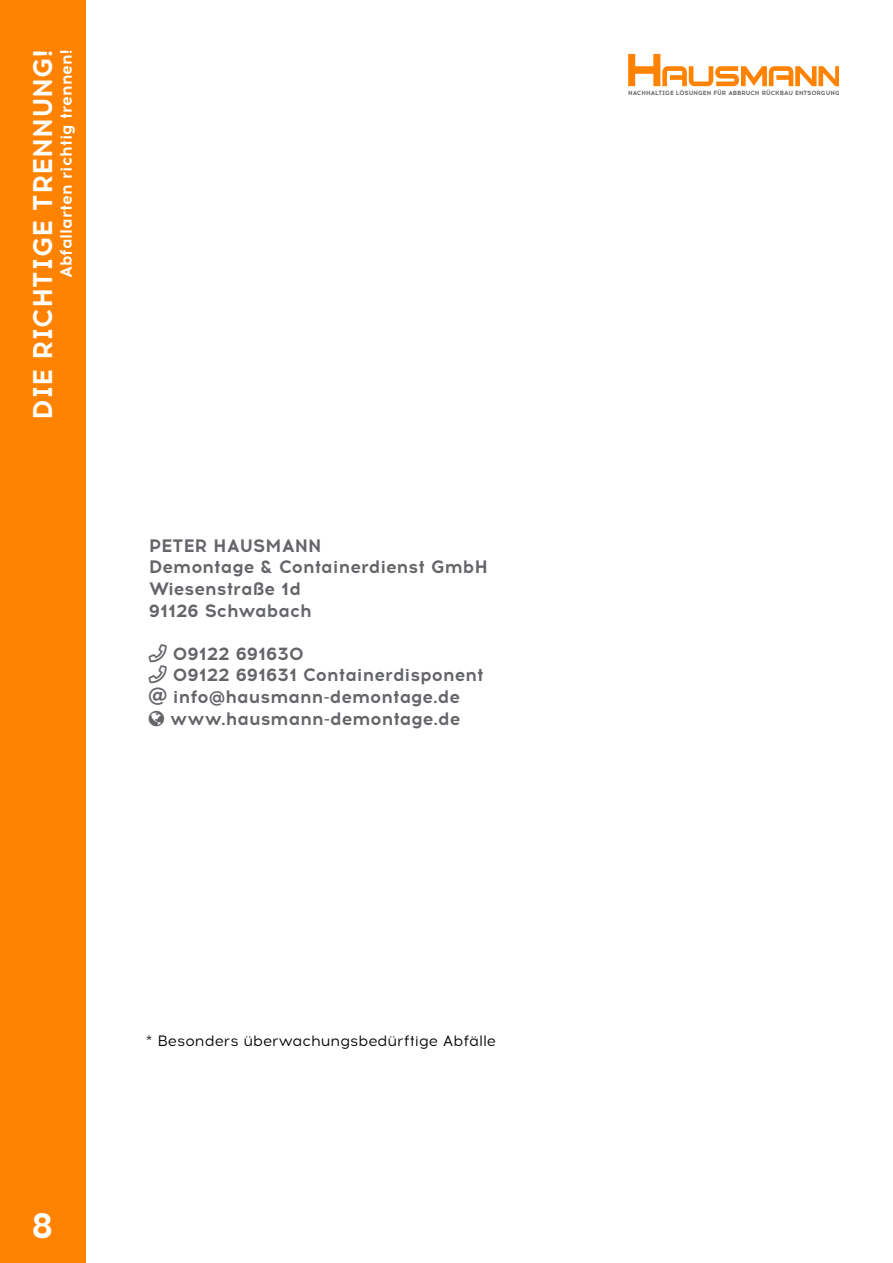
<style>
.page{position:relative;width:893px;height:1263px;background:#fff}
.page>*{position:absolute;margin:0;border:0;box-sizing:border-box;transform-origin:0 0}
.t1{font:700 36px "Acrom";color:#fff}
.t2{font:700 27px "Acrom";color:#fff}
.t3{font:700 18px/21.6px "Acrom";color:#636569}
.t4{font:700 16.5px "Acrom";color:#fff}
.t5{font:15px "Acrom";color:#000}
.t6{font:700 6.15px "Acrom";color:#636569}
</style>
<div class="page">
<svg style="left:628px;top:54px;width:211px;height:32px"></svg>
<div style="left:0;top:0;width:85px;height:1263px;background:#ff8300"></div>
<h2 class="t2" style="left:24px;top:420px;width:371px;rotate:-90deg">DIE RICHTIGE TRENNUNG!</h2>
<p class="t4" style="left:54px;top:278px;width:230px;rotate:-90deg">Abfallarten richtig trennen!</p>
<p class="t3" style="left:149px;top:535px;width:341px">PETER HAUSMANN<br>Demontage &amp; Containerdienst GmbH<br>Wiesenstraße 1d<br>91126 Schwabach</p>
<p class="t3" style="left:170px;top:643px;width:315px">09122 691630<br>09122 691631 Containerdisponent info@hausmann-demontage.de www.hausmann-demontage.de</p>
<h1 class="t1" style="left:32px;top:1199px;width:23px">8</h1>
<p class="t5" style="left:146px;top:1031px;width:352px">* Besonders überwachungsbedürftige Abfälle</p>
<p class="t6" style="left:628px;top:89px;width:213px">NACHHALTIGE LÖSUNGEN FÜR ABBRUCH RÜCKBAU ENTSORGUNG</p>
</div>
